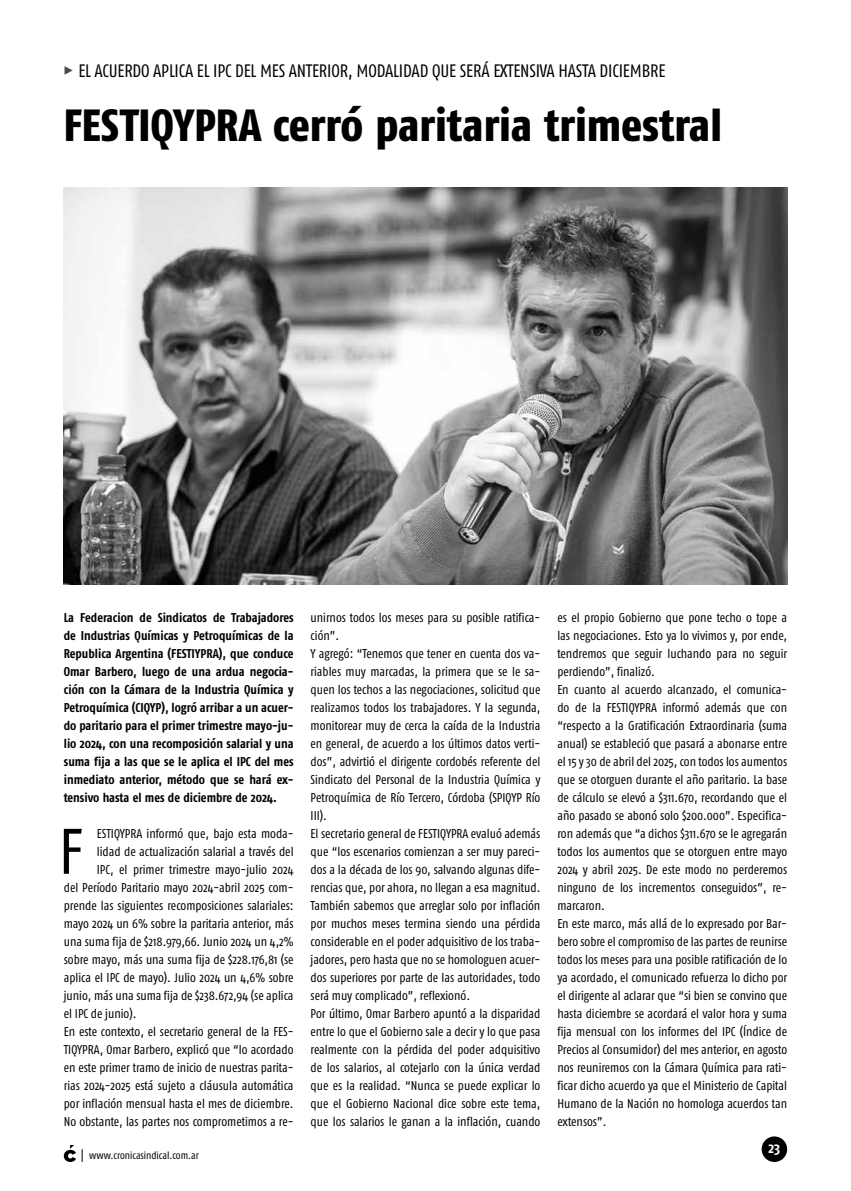
<style>
.page{position:relative;width:851px;height:1191px;background:#fff}
.page>*{position:absolute;margin:0;border:0;box-sizing:border-box;transform-origin:0 0}
.t1{font:64.2px "Fago Co";color:#000}
.t2{font:800 45px "Fago Co";color:#000}
.t3{font:18px "Fago Co Lf";letter-spacing:-.01em;color:#000}
.t4{font:700 15px "Fago Co";color:#fff}
.t5{font:12.75px/18px "Fago Co";color:#000}
.t6{font:700 12.75px/18px "Fago Co";color:#000;text-align:justify}
.t7{font:10.5px "Fago Co";color:#000}
.s1{font-family:"Fago Co Extra Bold Caps Exp";color:#4a4a49}
</style>
<div class="page">
<div style="left:761px;top:1136px;width:26px;height:26px;background:#000;border-radius:50%"></div>
<svg style="left:64px;top:1145px;width:12px;height:17px"></svg>
<svg style="left:82px;top:1149px;width:1px;height:13px"></svg>
<img style="left:64px;top:187px;width:723px;height:397px">
<h3 class="t3" style="left:64px;top:60px;width:603px"><span class="s1">%</span> EL ACUERDO APLICA EL IPC DEL MES ANTERIOR, MODALIDAD QUE SERÁ EXTENSIVA HASTA DICIEMBRE</h3>
<h2 class="t2" style="left:64px;top:98px;width:659px">FESTIQYPRA cerró paritaria trimestral</h2>
<p class="t6" style="left:64px;top:608px;width:231px">La Federacion de Sindicatos de Trabajadores de Industrias Químicas y Petroquímicas de la Republica Argentina (FESTIYPRA), que conduce Omar Barbero, luego de una ardua negocia&shy;ción con la Cámara de la Industria Química y Petroquímica (CIQYP), logró arribar a un acuer&shy;do paritario para el primer trimestre mayo-ju&shy;lio 2024, con una recomposición salarial y una suma fija a las que se le aplica el IPC del mes inmediato anterior, método que se hará ex&shy;tensivo hasta el mes de diciembre de 2024.</p>
<h1 class="t1" style="left:59px;top:815px;width:26px">F</h1>
<p class="t5" style="left:97px;top:824px;width:198px">ESTIQYPRA informó que, bajo esta moda-</p>
<p class="t5" style="left:97px;top:842px;width:198px">lidad de actualización salarial a través del</p>
<p class="t5" style="left:97px;top:860px;width:198px">IPC, el primer trimestre mayo-julio 2024</p>
<p class="t5" style="left:64px;top:878px;width:231px">del Período Paritario mayo 2024-abril 2025 com-</p>
<p class="t5" style="left:64px;top:896px;width:231px">prende las siguientes recomposiciones salariales:</p>
<p class="t5" style="left:64px;top:914px;width:231px">mayo 2024 un 6% sobre la paritaria anterior, más</p>
<p class="t5" style="left:64px;top:932px;width:231px">una suma fija de $218.979,66. Junio 2024 un 4,2%</p>
<p class="t5" style="left:64px;top:950px;width:231px">sobre mayo, más una suma fija de $228.176,81 (se</p>
<p class="t5" style="left:64px;top:968px;width:231px">aplica el IPC de mayo). Julio 2024 un 4,6% sobre</p>
<p class="t5" style="left:64px;top:986px;width:231px">junio, más una suma fija de $238.672,94 (se aplica</p>
<p class="t5" style="left:64px;top:1004px;width:74px">el IPC de junio).</p>
<p class="t5" style="left:64px;top:1022px;width:231px">En este contexto, el secretario general de la FES-</p>
<p class="t5" style="left:64px;top:1040px;width:231px">TIQYPRA, Omar Barbero, explicó que “lo acordado</p>
<p class="t5" style="left:64px;top:1058px;width:231px">en este primer tramo de inicio de nuestras parita-</p>
<p class="t5" style="left:64px;top:1076px;width:231px">rias 2024-2025 está sujeto a cláusula automática</p>
<p class="t5" style="left:64px;top:1094px;width:231px">por inflación mensual hasta el mes de diciembre.</p>
<p class="t5" style="left:64px;top:1112px;width:231px">No obstante, las partes nos comprometimos a re-</p>
<p class="t7" style="left:89px;top:1149px;width:111px">www.cronicasindical.com.ar</p>
<p class="t5" style="left:310px;top:608px;width:231px">unirnos todos los meses para su posible ratifica&shy;ción”.<br>Y agregó: “Tenemos que tener en cuenta dos va&shy;riables muy marcadas, la primera que se le sa&shy;quen los techos a las negociaciones, solicitud que realizamos todos los trabajadores. Y la segunda, monitorear muy de cerca la caída de la Industria en general, de acuerdo a los últimos datos verti&shy;dos”, advirtió el dirigente cordobés referente del Sindicato del Personal de la Industria Química y Petroquímica de Río Tercero, Córdoba (SPIQYP Río III).<br>El secretario general de FESTIQYPRA evaluó además que “los escenarios comienzan a ser muy pareci&shy;dos a la década de los 90, salvando algunas dife&shy;rencias que, por ahora, no llegan a esa magnitud.<br>También sabemos que arreglar solo por inflación por muchos meses termina siendo una pérdida considerable en el poder adquisitivo de los traba&shy;jadores, pero hasta que no se homologuen acuer&shy;dos superiores por parte de las autoridades, todo será muy complicado”, reflexionó.<br>Por último, Omar Barbero apuntó a la disparidad entre lo que el Gobierno sale a decir y lo que pasa realmente con la pérdida del poder adquisitivo de los salarios, al cotejarlo con la única verdad que es la realidad. “Nunca se puede explicar lo que el Gobierno Nacional dice sobre este tema, que los salarios le ganan a la inflación, cuando</p>
<p class="t5" style="left:557px;top:608px;width:231px">es el propio Gobierno que pone techo o tope a las negociaciones. Esto ya lo vivimos y, por ende, tendremos que seguir luchando para no seguir perdiendo”, finalizó.<br>En cuanto al acuerdo alcanzado, el comunica&shy;do de la FESTIQYPRA informó además que con “respecto a la Gratificación Extraordinaria (suma anual) se estableció que pasará a abonarse entre el 15 y 30 de abril del 2025, con todos los aumentos que se otorguen durante el año paritario. La base de cálculo se elevó a $311.670, recordando que el año pasado se abonó solo $200.000”. Especifica&shy;ron además que “a dichos $311.670 se le agregarán todos los aumentos que se otorguen entre mayo 2024 y abril 2025. De este modo no perderemos ninguno de los incrementos conseguidos”, re&shy;marcaron.<br>En este marco, más allá de lo expresado por Bar&shy;bero sobre el compromiso de las partes de reunirse todos los meses para una posible ratificación de lo ya acordado, el comunicado refuerza lo dicho por el dirigente al aclarar que “si bien se convino que hasta diciembre se acordará el valor hora y suma fija mensual con los informes del IPC (Índice de Precios al Consumidor) del mes anterior, en agosto nos reuniremos con la Cámara Química para rati&shy;ficar dicho acuerdo ya que el Ministerio de Capital Humano de la Nación no homologa acuerdos tan extensos”.</p>
<p class="t4" style="left:768px;top:1138px;width:13px">23</p>
</div>
